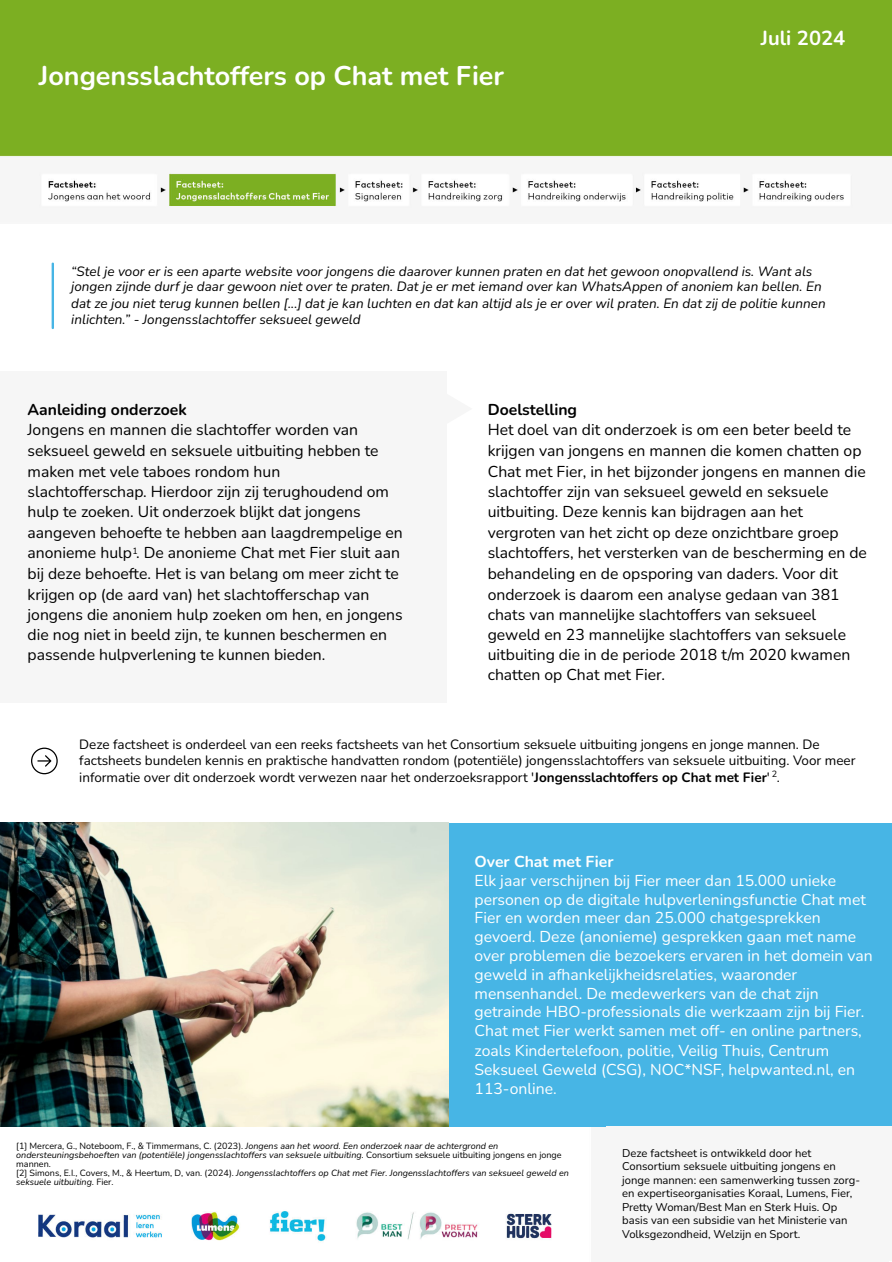
<style>
.page{position:relative;width:892px;height:1262px;background:#fff}
.page>*{position:absolute;margin:0;border:0;box-sizing:border-box;transform-origin:0 0}
.t1{font:700 27px "Nunito";color:#fff}
.t2{font:700 20.25px "Nunito";color:#fff}
.t3{font:15.75px/20.8px "Nunito";color:#000}
.t4{font:15.75px/19.1px "Nunito";color:#fff}
.t5{font:700 15.75px "Nunito";color:#000}
.t6{font:italic 13.5px/15.8px "Nunito";color:#000}
.t7{font:13.5px "Nunito";color:#000}
.t8{font:11.25px/13.5px "Nunito";color:#000}
.t9{font:italic 9px/9px "Nunito";color:#000}
.t10{font:9px "Nunito";color:#000}
.s1{font-weight:700}
.s2{font-style:normal}
</style>
<div class="page">
<img style="left:0;top:1126px;width:606px;height:116px">
<div style="left:0;top:371px;width:446px;height:332px;background:#f6f6f6"></div>
<img style="left:0;top:0;width:892px;height:208px">
<svg style="left:51px;top:262px;width:3px;height:67px"></svg>
<div style="left:448px;top:823px;width:444px;height:303px;background:#47b5e5"></div>
<svg style="left:31px;top:747px;width:27px;height:27px"></svg>
<div style="left:710px;top:16px;width:172px;height:65px;background:#7caf22"></div>
<div style="left:606px;top:1126px;width:286px;height:135px;background:#f6f6f6"></div>
<div style="left:39px;top:28px;width:307px;height:116px;background:#7caf22"></div>
<img style="left:0;top:823px;width:448px;height:303px">
<p class="t1" style="left:39px;top:58px;width:467px">Jongensslachtoffers op Chat met Fier</p>
<p class="t2" style="left:761px;top:25px;width:86px">Juli 2024</p>
<p class="t6" style="left:71px;top:263px;width:742px">“Stel je voor er is een aparte website voor jongens die daarover kunnen praten en dat het gewoon onopvallend is. Want als</p>
<p class="t6" style="left:71px;top:279px;width:752px">jongen zijnde durf je daar gewoon niet over te praten. Dat je er met iemand over kan WhatsAppen of anoniem kan bellen. En</p>
<p class="t6" style="left:71px;top:296px;width:756px">dat ze jou niet terug kunnen bellen [...] dat je kan luchten en dat kan altijd als je er over wil praten. En dat zij de politie kunnen inlichten.” - Jongensslachtoffer seksueel geweld</p>
<p class="t5" style="left:28px;top:399px;width:161px">Aanleiding onderzoek</p>
<p class="t3" style="left:28px;top:420px;width:353px">Jongens en mannen die slachtoffer worden van seksueel geweld en seksuele uitbuiting hebben te maken met vele taboes rondom hun</p>
<p class="t3" style="left:28px;top:482px;width:363px;line-height:20.2px">slachtofferschap. Hierdoor zijn zij terughoudend om hulp te zoeken. Uit onderzoek blijkt dat jongens</p>
<p class="t3" style="left:28px;top:522px;width:377px">aangeven behoefte te hebben aan laagdrempelige en anonieme hulp . De anonieme Chat met Fier sluit aan bij deze behoefte. Het is van belang om meer zicht te</p>
<p class="t3" style="left:28px;top:584px;width:343px">krijgen op (de aard van) het slachtofferschap van</p>
<p class="t3" style="left:28px;top:604px;width:377px">jongens die anoniem hulp zoeken om hen, en jongens</p>
<p class="t3" style="left:28px;top:624px;width:361px">die nog niet in beeld zijn, te kunnen beschermen en</p>
<p class="t3" style="left:28px;top:644px;width:299px">passende hulpverlening te kunnen bieden.</p>
<p class="t10" style="left:133px;top:545px;width:7px">1</p>
<p class="t3" style="left:488px;top:400px;width:379px"><span class="s1">Doelstelling<br></span>Het doel van dit onderzoek is om een beter beeld te krijgen van jongens en mannen die komen chatten op Chat met Fier, in het bijzonder jongens en mannen die</p>
<p class="t3" style="left:488px;top:482px;width:342px;line-height:20.2px">slachtoffer zijn van seksueel geweld en seksuele uitbuiting. Deze kennis kan bijdragen aan het</p>
<p class="t3" style="left:488px;top:522px;width:352px">vergroten van het zicht op deze onzichtbare groep</p>
<p class="t3" style="left:488px;top:542px;width:381px">slachtoffers, het versterken van de bescherming en de behandeling en de opsporing van daders. Voor dit onderzoek is daarom een analyse gedaan van 381</p>
<p class="t3" style="left:488px;top:604px;width:330px">chats van mannelijke slachtoffers van seksueel</p>
<p class="t3" style="left:488px;top:624px;width:360px">geweld en 23 mannelijke slachtoffers van seksuele</p>
<p class="t3" style="left:488px;top:644px;width:364px">uitbuiting die in de periode 2018 t/m 2020 kwamen</p>
<p class="t3" style="left:488px;top:665px;width:179px">chatten op Chat met Fier.</p>
<p class="t7" style="left:79px;top:735px;width:742px">Deze factsheet is onderdeel van een reeks factsheets van het Consortium seksuele uitbuiting jongens en jonge mannen. De</p>
<p class="t7" style="left:79px;top:751px;width:778px">factsheets bundelen kennis en praktische handvatten rondom (potentiële) jongensslachtoffers van seksuele uitbuiting. Voor meer</p>
<p class="t7" style="left:79px;top:768px;width:702px">informatie over dit onderzoek wordt verwezen naar het onderzoeksrapport '<span class="s1">Jongensslachtoffers op Chat met Fier</span>' .</p>
<p class="t10" style="left:771px;top:767px;width:7px">2</p>
<p class="t4" style="left:474px;top:852px;width:363px"><span class="s1">Over Chat met Fier<br></span>Elk jaar verschijnen bij Fier meer dan 15.000 unieke</p>
<p class="t4" style="left:474px;top:890px;width:393px">personen op de digitale hulpverleningsfunctie Chat met</p>
<p class="t4" style="left:474px;top:908px;width:383px">Fier en worden meer dan 25.000 chatgesprekken gevoerd. Deze (anonieme) gesprekken gaan met name</p>
<p class="t4" style="left:474px;top:946px;width:400px;line-height:18.8px">over problemen die bezoekers ervaren in het domein van geweld in afhankelijkheidsrelaties, waaronder mensenhandel. De medewerkers van de chat zijn getrainde HBO-professionals die werkzaam zijn bij Fier.</p>
<p class="t4" style="left:474px;top:1021px;width:389px">Chat met Fier werkt samen met off- en online partners, zoals Kindertelefoon, politie, Veilig Thuis, Centrum<br>Seksueel Geweld (CSG), NOC*NSF, helpwanted.nl, en</p>
<p class="t4" style="left:474px;top:1079px;width:84px">113-online.</p>
<p class="t9" style="left:16px;top:1141px;width:554px"><span class="s2">[1] Mercera, G., Noteboom, F., &amp; Timmermans, C. (2023).</span> Jongens aan het woord. Een onderzoek naar de achtergrond en ondersteuningsbehoeften van (potentiële) jongensslachtoffers van seksuele uitbuiting. <span class="s2">Consortium seksuele uitbuiting jongens en jonge mannen.<br>[2] Simons, E.I., Covers, M., &amp; Heertum, D, van. (2024).</span> Jongensslachtoffers op Chat met Fier. Jongensslachtoffers van seksueel geweld en seksuele uitbuiting. <span class="s2">Fier.</span></p>
<p class="t8" style="left:622px;top:1146px;width:215px">Deze factsheet is ontwikkeld door het<br>Consortium seksuele uitbuiting jongens en</p>
<p class="t8" style="left:622px;top:1173px;width:239px">jonge mannen: een samenwerking tussen zorg&shy;en expertiseorganisaties Koraal, Lumens, Fier, Pretty Woman/Best Man en Sterk Huis. Op basis van een subsidie van het Ministerie van</p>
<p class="t8" style="left:622px;top:1227px;width:180px">Volksgezondheid, Welzijn en Sport.</p>
</div>
